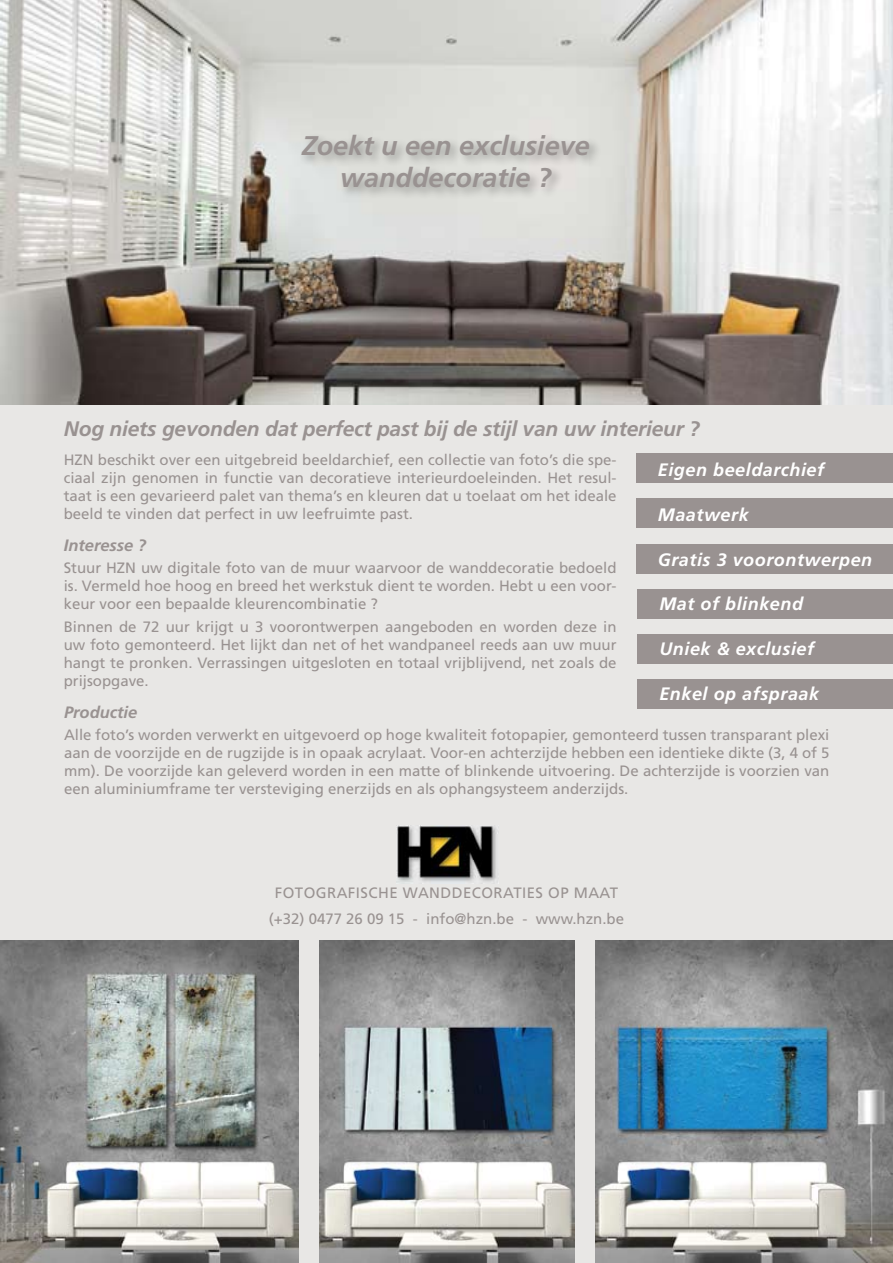
<style>
.page{position:relative;width:893px;height:1263px;background:#e8e7e5}
.page>*{position:absolute;margin:0;border:0;box-sizing:border-box;transform-origin:0 0}
.t1{font:italic 700 27px/32.4px "Frutiger";color:#999291;text-align:center}
.t2{font:italic 700 21px "Frutiger";letter-spacing:-.01em;color:#999291}
.t3{font:italic 700 18px "Frutiger";letter-spacing:.03em;color:#fff}
.t4{font:italic 700 16.5px "Frutiger";color:#999291}
.t5{font:15px/18px "Frutiger";color:#999291;text-align:justify}
.t6{font:15px "Frutiger";letter-spacing:.03em;color:#999291}
</style>
<div class="page">
<div style="left:636px;top:453px;width:257px;height:30px;background:#999291"></div>
<div style="left:636px;top:499px;width:257px;height:29px;background:#999291"></div>
<div style="left:636px;top:544px;width:257px;height:29px;background:#999291"></div>
<div style="left:638px;top:589px;width:255px;height:29px;background:#999291"></div>
<div style="left:638px;top:634px;width:255px;height:30px;background:#999291"></div>
<div style="left:638px;top:679px;width:255px;height:30px;background:#999291"></div>
<img style="left:0;top:941px;width:298px;height:322px">
<img style="left:320px;top:941px;width:255px;height:322px">
<img style="left:595px;top:941px;width:298px;height:322px">
<img style="left:1px;top:0;width:892px;height:405px">
<div style="left:298px;top:131px;width:303px;height:69px;background:#000;opacity:.3"></div>
<img style="left:397px;top:826px;width:100px;height:56px">
<h1 class="t1" style="left:302px;top:129px;width:290px">Zoekt u een exclusieve wanddecoratie ?</h1>
<h2 class="t2" style="left:64px;top:416px;width:638px">Nog niets gevonden dat perfect past bij de stijl van uw interieur ?</h2>
<p class="t5" style="left:64px;top:451px;width:554px">HZN beschikt over een uitgebreid beeldarchief, een collectie van foto’s die spe&shy;ciaal zijn genomen in functie van decoratieve interieurdoeleinden. Het resul&shy;taat is een gevarieerd palet van thema’s en kleuren dat u toelaat om het ideale beeld te vinden dat perfect in uw leefruimte past.</p>
<p class="t3" style="left:658px;top:459px;width:168px">Eigen beeldarchief</p>
<p class="t3" style="left:658px;top:504px;width:92px">Maatwerk</p>
<p class="t3" style="left:658px;top:549px;width:216px">Gratis 3 voorontwerpen</p>
<p class="t4" style="left:64px;top:536px;width:84px">Interesse ?</p>
<p class="t5" style="left:64px;top:559px;width:554px">Stuur HZN uw digitale foto van de muur waarvoor de wanddecoratie bedoeld is. Vermeld hoe hoog en breed het werkstuk dient te worden. Hebt u een voor&shy;keur voor een bepaalde kleurencombinatie ?</p>
<p class="t5" style="left:64px;top:617px;width:554px">Binnen de 72 uur krijgt u 3 voorontwerpen aangeboden en worden deze in uw foto gemonteerd. Het lijkt dan net of het wandpaneel reeds aan uw muur hangt te pronken. Verrassingen uitgesloten en totaal vrijblijvend, net zoals de prijsopgave.</p>
<p class="t4" style="left:64px;top:702px;width:75px">Productie</p>
<p class="t5" style="left:64px;top:726px;width:767px">Alle foto’s worden verwerkt en uitgevoerd op hoge kwaliteit fotopapier, gemonteerd tussen transparant plexi aan de voorzijde en de rugzijde is in opaak acrylaat. Voor-en achterzijde hebben een identieke dikte (3, 4 of 5 mm). De voorzijde kan geleverd worden in een matte of blinkende uitvoering. De achterzijde is voorzien van een aluminiumframe ter versteviging enerzijds en als ophangsysteem anderzijds.</p>
<p class="t3" style="left:659px;top:593px;width:145px">Mat of blinkend</p>
<p class="t3" style="left:659px;top:638px;width:156px">Uniek &amp; exclusief</p>
<p class="t3" style="left:659px;top:683px;width:161px">Enkel op afspraak</p>
<p class="t6" style="left:275px;top:884px;width:345px">FOTOGRAFISCHE WANDDECORATIES OP MAAT</p>
<p class="t5" style="left:269px;top:909px;width:357px">(+32) 0477 26 09 15 - info@hzn.be - www.hzn.be</p>
</div>
